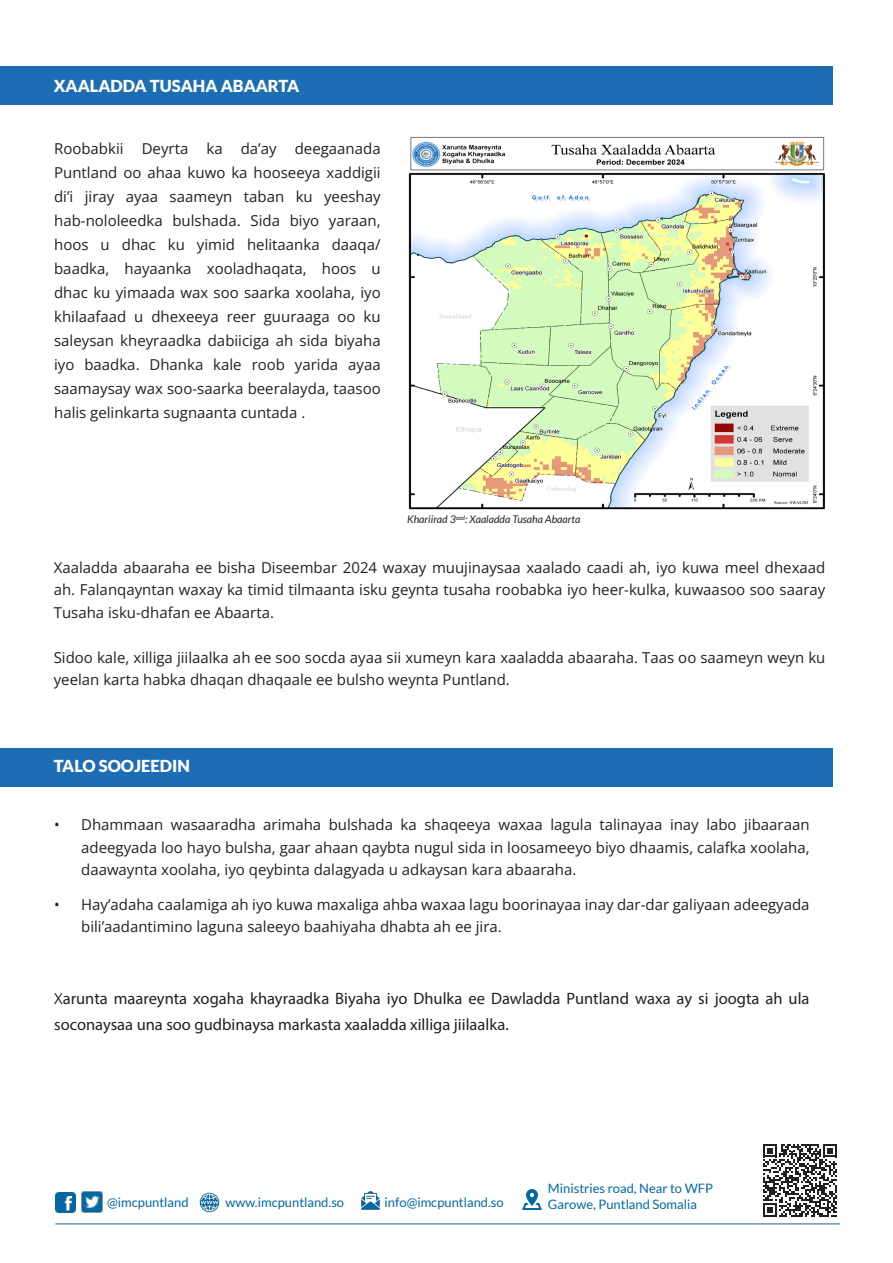
<style>
.page{position:relative;width:893px;height:1263px;background:#fff}
.page>*{position:absolute;margin:0;border:0;box-sizing:border-box;transform-origin:0 0}
.t1{font:16.5px/25.5px "Myriad Pro";color:#231f20}
.t2{font:900 16.5px "Lato";color:#fff}
.t3{font:15px/24px "Open Sans";color:#231f20;text-align:justify}
.t4{font:13.05px "Lato";color:#0267a3}
.t5{font:italic 10.5px "Lato";color:#231f20}
.s1{font-family:"Open Sans";font-size:15px}
</style>
<div class="page">
<img style="left:81px;top:1191px;width:22px;height:22px">
<img style="left:56px;top:1192px;width:20px;height:20px">
<img style="left:200px;top:1192px;width:20px;height:20px">
<img style="left:361px;top:1191px;width:19px;height:19px">
<img style="left:522px;top:1189px;width:20px;height:21px">
<svg style="left:763px;top:1144px;width:74px;height:73px"></svg>
<hr style="left:55px;top:1223px;width:785px;height:1px;background:#18649d">
<div style="left:0;top:748px;width:833px;height:38px;background:#1d6db5"></div>
<img style="left:408px;top:136px;width:417px;height:374px">
<div style="left:0;top:66px;width:833px;height:39px;background:#1d6db5"></div>
<p class="t2" style="left:54px;top:76px;width:247px">XAALADDA TUSAHA ABAARTA</p>
<p class="t3" style="left:54px;top:136px;width:328px">Roobabkii Deyrta ka da’ay deegaanada Puntland oo ahaa kuwo ka hooseeya xaddigii di’i jiray ayaa saameyn taban ku yeeshay hab-nololeedka bulshada. Sida biyo yaraan, hoos u dhac ku yimid helitaanka daaqa/ baadka, hayaanka xooladhaqata, hoos u dhac ku yimaada wax soo saarka xoolaha, iyo khilaafaad u dhexeeya reer guuraaga oo ku saleysan kheyraadka dabiiciga ah sida biyaha iyo baadka. Dhanka kale roob yarida ayaa saamaysay wax soo-saarka beeralayda, taasoo halis gelinkarta sugnaanta cuntada .</p>
<p class="t5" style="left:407px;top:514px;width:175px">Khariirad 3<sup>aad</sup>: Xaaladda Tusaha Abaarta</p>
<p class="t3" style="left:54px;top:556px;width:773px;line-height:22.5px">Xaaladda abaaraha ee bisha Diseembar 2024 waxay muujinaysaa xaalado caadi ah, iyo kuwa meel dhexaad ah. Falanqayntan waxay ka timid tilmaanta isku geynta tusaha roobabka iyo heer-kulka, kuwaasoo soo saaray Tusaha isku-dhafan ee Abaarta.</p>
<p class="t3" style="left:54px;top:646px;width:773px;line-height:22.5px">Sidoo kale, xilliga jiilaalka ah ee soo socda ayaa sii xumeyn kara xaaladda abaaraha. Taas oo saameyn weyn ku yeelan karta habka dhaqan dhaqaale ee bulsho weynta Puntland.</p>
<p class="t2" style="left:54px;top:756px;width:138px">TALO SOOJEEDIN</p>
<p class="t3" style="left:81px;top:813px;width:730px;line-height:22.5px;text-indent:-27px">• Dhammaan wasaaradha arimaha bulshada ka shaqeeya waxaa lagula talinayaa inay labo jibaaraan adeegyada loo hayo bulsha, gaar ahaan qaybta nugul sida in loosameeyo biyo dhaamis, calafka xoolaha, daawaynta xoolaha, iyo qeybinta dalagyada u adkaysan kara abaaraha.</p>
<p class="t3" style="left:81px;top:893px;width:730px;line-height:22.5px;text-indent:-27px">• Hay’adaha caalamiga ah iyo kuwa maxaliga ahba waxaa lagu boorinayaa inay dar-dar galiyaan adeegyada bili’aadantimino laguna saleeyo baahiyaha dhabta ah ee jira.</p>
<p class="t1" style="left:54px;top:986px;width:757px"><span class="s1">X</span>arunta maareynta xogaha khayraadka Biyaha iyo Dhulka ee Dawladda Puntland waxa ay si joogta ah ula soconaysaa una soo gudbinaysa markasta xaaladda xilliga jiilaalka.</p>
<p class="t4" style="left:107px;top:1195px;width:83px">@imcpuntland</p>
<p class="t4" style="left:226px;top:1195px;width:120px">www.imcpuntland.so</p>
<p class="t4" style="left:548px;top:1181px;width:167px">Ministries road, Near to WFP</p>
<p class="t4" style="left:385px;top:1195px;width:121px">info@imcpuntland.so</p>
<p class="t4" style="left:548px;top:1197px;width:151px">Garowe, Puntland Somalia</p>
</div>
